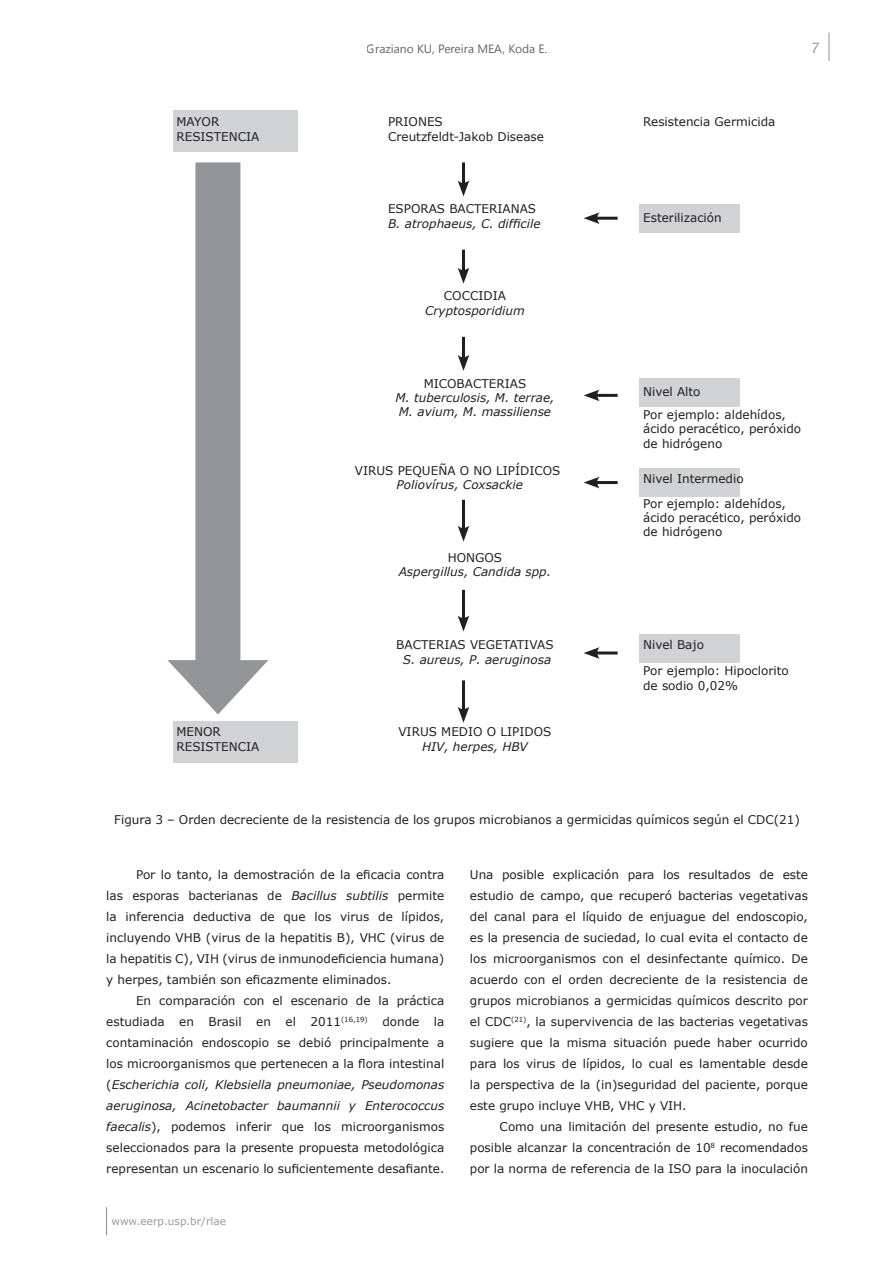
<style>
.page{position:relative;width:893px;height:1263px;background:#fff}
.page>*{position:absolute;margin:0;border:0;box-sizing:border-box;transform-origin:0 0}
.t1{font:13.5px "Geneva";color:#6c6d70}
.Texto{font:12px/21px "Verdana";color:#231f20;text-align:justify}
.t2{font:italic 12px "Verdana";color:#231f20}
.Título_de_tabela_e_f{font:12px "Verdana";color:#231f20}
.t3{font:12px "Segoe UI";color:#231f20}
.t4{font:10.5px "Verdana";color:#6c6d70}
.s1{font-style:italic}
</style>
<div class="page">
<svg style="left:106px;top:1207px;width:1px;height:28px"></svg>
<svg style="left:829px;top:33px;width:1px;height:28px"></svg>
<div style="left:173px;top:110px;width:125px;height:42px;background:#d1d2d4"></div>
<div style="left:173px;top:721px;width:125px;height:41px;background:#d1d2d4"></div>
<div style="left:639px;top:204px;width:101px;height:28px;background:#d1d2d4"></div>
<div style="left:639px;top:378px;width:101px;height:28px;background:#d1d2d4"></div>
<div style="left:639px;top:468px;width:101px;height:28px;background:#d1d2d4"></div>
<div style="left:639px;top:635px;width:101px;height:28px;background:#d1d2d4"></div>
<div style="left:195px;top:162px;width:45px;height:515px;background:#939598"></div>
<svg style="left:167px;top:660px;width:101px;height:54px"></svg>
<hr style="left:462px;top:162px;width:3px;height:24px;background:#231f20">
<svg style="left:458px;top:180px;width:11px;height:16px"></svg>
<hr style="left:594px;top:217px;width:24px;height:3px;background:#231f20">
<svg style="left:584px;top:212px;width:16px;height:12px"></svg>
<hr style="left:594px;top:394px;width:24px;height:3px;background:#231f20">
<svg style="left:584px;top:389px;width:16px;height:12px"></svg>
<hr style="left:594px;top:481px;width:24px;height:3px;background:#231f20">
<svg style="left:584px;top:477px;width:16px;height:11px"></svg>
<hr style="left:594px;top:651px;width:24px;height:3px;background:#231f20">
<svg style="left:584px;top:647px;width:16px;height:12px"></svg>
<hr style="left:462px;top:250px;width:3px;height:23px;background:#231f20">
<svg style="left:458px;top:268px;width:11px;height:16px"></svg>
<hr style="left:462px;top:337px;width:3px;height:23px;background:#231f20">
<svg style="left:458px;top:355px;width:11px;height:16px"></svg>
<hr style="left:462px;top:500px;width:3px;height:31px;background:#231f20">
<svg style="left:458px;top:526px;width:11px;height:16px"></svg>
<hr style="left:462px;top:590px;width:3px;height:31px;background:#231f20">
<svg style="left:458px;top:616px;width:11px;height:15px"></svg>
<hr style="left:462px;top:680px;width:3px;height:32px;background:#231f20">
<svg style="left:458px;top:707px;width:11px;height:16px"></svg>
<p class="Texto" style="left:176px;top:111px;width:44px">MAYOR</p>
<p class="Texto" style="left:176px;top:125px;width:84px">RESISTENCIA</p>
<p class="Texto" style="left:176px;top:721px;width:46px">MENOR</p>
<p class="Texto" style="left:176px;top:735px;width:84px">RESISTENCIA</p>
<p class="t3" style="left:367px;top:41px;width:182px">Graziano KU, Pereira MEA, Koda E.</p>
<p class="t1" style="left:812px;top:40px;width:11px">7</p>
<p class="Texto" style="left:388px;top:111px;width:56px">PRIONES</p>
<p class="Texto" style="left:388px;top:125px;width:157px">Creutzfeldt-Jakob Disease</p>
<p class="Texto" style="left:388px;top:198px;width:150px">ESPORAS BACTERIANAS</p>
<p class="t2" style="left:388px;top:216px;width:154px">B. atrophaeus, C. difficile</p>
<p class="Texto" style="left:444px;top:285px;width:64px">COCCIDIA</p>
<p class="t2" style="left:425px;top:303px;width:101px">Cryptosporidium</p>
<p class="Texto" style="left:424px;top:372px;width:104px">MICOBACTERIAS</p>
<p class="t2" style="left:395px;top:390px;width:161px">M. tuberculosis, M. terrae,</p>
<p class="t2" style="left:399px;top:404px;width:154px">M. avium, M. massiliense</p>
<p class="Texto" style="left:355px;top:460px;width:207px">VIRUS PEQUEÑA O NO LIPÍDICOS</p>
<p class="t2" style="left:397px;top:477px;width:128px">Poliovírus, Coxsackie</p>
<p class="Texto" style="left:448px;top:547px;width:56px">HONGOS</p>
<p class="t2" style="left:399px;top:564px;width:154px">Aspergillus, Candida spp.</p>
<p class="Texto" style="left:396px;top:634px;width:159px">BACTERIAS VEGETATIVAS</p>
<p class="t2" style="left:403px;top:651px;width:150px">S. aureus, P. aeruginosa</p>
<p class="Texto" style="left:398px;top:721px;width:155px">VIRUS MEDIO O LIPIDOS</p>
<p class="t2" style="left:422px;top:739px;width:107px">HIV, herpes, HBV</p>
<p class="Texto" style="left:643px;top:111px;width:134px">Resistencia Germicida</p>
<p class="Texto" style="left:643px;top:206px;width:80px">Esterilización</p>
<p class="Texto" style="left:643px;top:381px;width:59px">Nivel Alto</p>
<p class="Texto" style="left:643px;top:407px;width:160px;line-height:14.4px;text-align:left">Por ejemplo: aldehídos, ácido peracético, peróxido de hidrógeno</p>
<p class="Texto" style="left:643px;top:468px;width:102px">Nivel Intermedio</p>
<p class="Texto" style="left:643px;top:496px;width:160px;line-height:14.4px;text-align:left">Por ejemplo: aldehídos, ácido peracético, peróxido de hidrógeno</p>
<p class="Texto" style="left:643px;top:634px;width:62px">Nivel Bajo</p>
<p class="Texto" style="left:643px;top:663px;width:147px;line-height:14.4px">Por ejemplo: Hipoclorito de sodio 0,02%</p>
<p class="Título_de_tabela_e_f" style="left:114px;top:811px;width:687px">Figura 3 – Orden decreciente de la resistencia de los grupos microbianos a germicidas químicos según el CDC(21)</p>
<p class="Texto" style="left:106px;top:863px;width:340px;text-indent:30px">Por lo tanto, la demostración de la eficacia contra las esporas bacterianas de <span class="s1">Bacillus subtilis</span> permite la inferencia deductiva de que los virus de lípidos, incluyendo VHB (virus de la hepatitis B), VHC (virus de la hepatitis C), VIH (virus de inmunodeficiencia humana) y herpes, también son eficazmente eliminados.</p>
<p class="Texto" style="left:106px;top:989px;width:340px;text-indent:30px">En comparación con el escenario de la práctica estudiada en Brasil en el 2011<sup>(16,19)</sup> donde la contaminación endoscopio se debió principalmente a los microorganismos que pertenecen a la flora intestinal (<span class="s1">Escherichia coli, Klebsiella pneumoniae, Pseudomonas aeruginosa, Acinetobacter baumannii y Enterococcus faecalis</span>), podemos inferir que los microorganismos seleccionados para la presente propuesta metodológica representan un escenario lo suficientemente desafiante.</p>
<p class="t4" style="left:111px;top:1215px;width:116px">www.eerp.usp.br/rlae</p>
<p class="Texto" style="left:470px;top:863px;width:340px">Una posible explicación para los resultados de este estudio de campo, que recuperó bacterias vegetativas del canal para el líquido de enjuague del endoscopio, es la presencia de suciedad, lo cual evita el contacto de los microorganismos con el desinfectante químico. De acuerdo con el orden decreciente de la resistencia de grupos microbianos a germicidas químicos descrito por el CDC<sup>(21)</sup>, la supervivencia de las bacterias vegetativas sugiere que la misma situación puede haber ocurrido para los virus de lípidos, lo cual es lamentable desde la perspectiva de la (in)seguridad del paciente, porque este grupo incluye VHB, VHC y VIH.</p>
<p class="Texto" style="left:470px;top:1115px;width:340px;text-indent:30px">Como una limitación del presente estudio, no fue posible alcanzar la concentración de 10<sup>8</sup> recomendados por la norma de referencia de la ISO para la inoculación</p>
</div>
